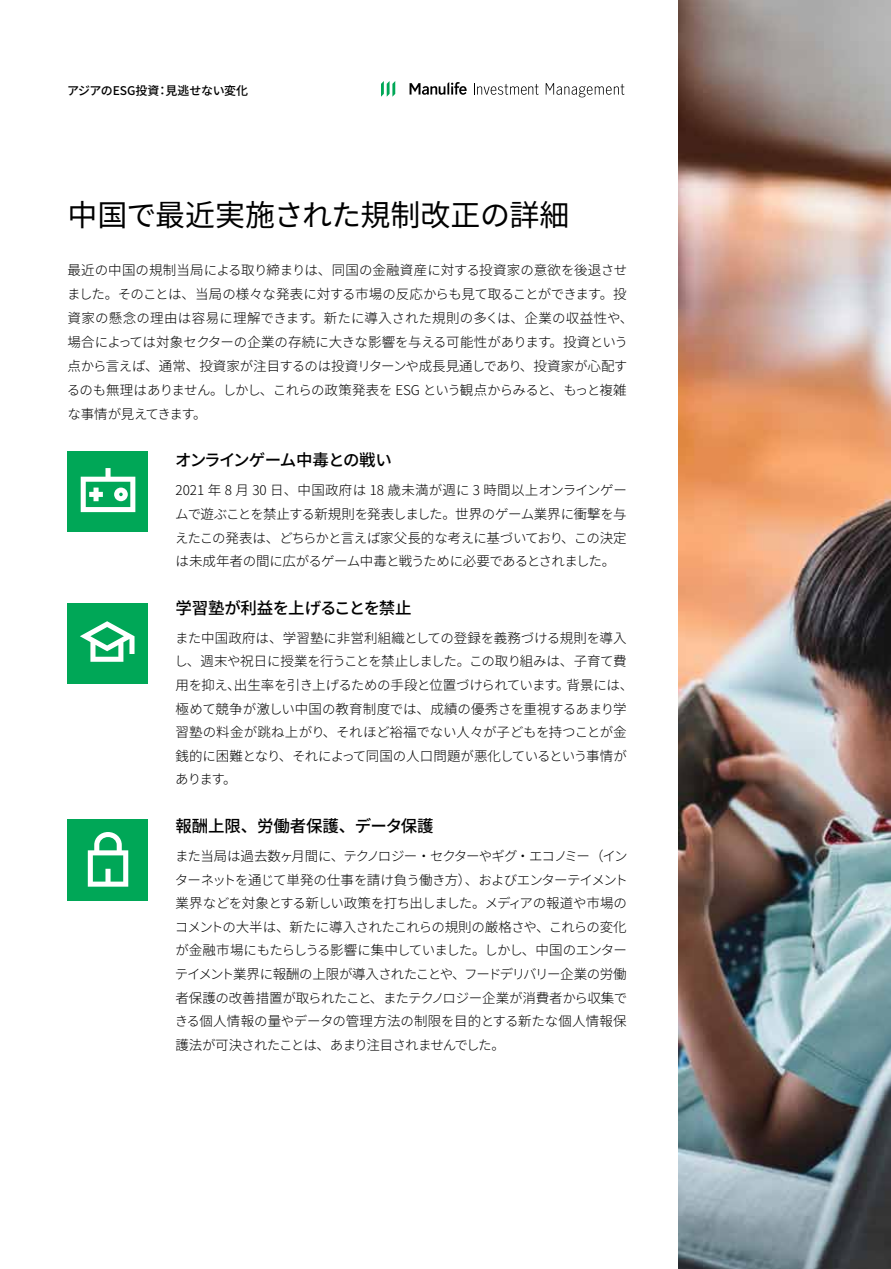
<style>
.page{position:relative;width:891px;height:1269px;background:#fff}
.page>*{position:absolute;margin:0;border:0;box-sizing:border-box;transform-origin:0 0}
.t1{font:30px "Noto Sans CJ Kjp";letter-spacing:-.01em;color:#000}
.t2{font:500 16.5px "Noto Sans CJ Kjp";letter-spacing:-.01em;color:#000}
.t3{font:500 16.5px "Noto Sans CJ Kjp";letter-spacing:-.03em;color:#000}
.t4{font:500 16.5px "Noto Sans CJ Kjp";letter-spacing:-.06em;color:#000}
.t5{font:300 13.5px/23.7px "Noto Sans CJ Kjp";letter-spacing:-.015em;color:#000}
.t6{font:500 12px "Noto Sans CJ Kjp";letter-spacing:-.01em;color:#000}
</style>
<div class="page">
<svg style="left:474px;top:83px;width:65px;height:12px"></svg>
<svg style="left:546px;top:83px;width:78px;height:14px"></svg>
<svg style="left:410px;top:82px;width:57px;height:13px"></svg>
<svg style="left:381px;top:81px;width:14px;height:16px"></svg>
<div style="left:68px;top:603px;width:80px;height:81px;background:#00a757"></div>
<svg style="left:80px;top:621px;width:55px;height:41px"></svg>
<div style="left:68px;top:820px;width:80px;height:81px;background:#00a757"></div>
<svg style="left:88px;top:832px;width:40px;height:55px"></svg>
<div style="left:68px;top:451px;width:80px;height:81px;background:#00a757"></div>
<svg style="left:81px;top:468px;width:54px;height:44px"></svg>
<img style="left:679px;top:0;width:212px;height:1269px">
<p class="t6" style="left:67px;top:84px;width:183px">アジアのESG投資：見逃せない変化</p>
<h1 class="t1" style="left:68px;top:198px;width:504px">中国で最近実施された規制改正の詳細</h1>
<p class="t5" style="left:67px;top:258px;width:568px">最近の中国の規制当局による取り締まりは、同国の金融資産に対する投資家の意欲を後退させました。そのことは、当局の様々な発表に対する市場の反応からも見て取ることができます。投資家の懸念の理由は容易に理解できます。新たに導入された規則の多くは、企業の収益性や、場合によっては対象セクターの企業の存続に大きな影響を与える可能性があります。投資という点から言えば、通常、投資家が注目するのは投資リターンや成長見通しであり、投資家が心配するのも無理はありません。しかし、これらの政策発表を ESG という観点からみると、もっと複雑な事情が見えてきます。</p>
<p class="t4" style="left:175px;top:450px;width:218px">オンラインゲーム中毒との戦い</p>
<p class="t5" style="left:175px;top:479px;width:453px;text-align:justify">2021 年 8 月 30 日、中国政府は 18 歳未満が週に 3 時間以上オンラインゲームで遊ぶことを禁止する新規則を発表しました。世界のゲーム業界に衝撃を与えたこの発表は、どちらかと言えば家父長的な考えに基づいており、この決定は未成年者の間に広がるゲーム中毒と戦うために必要であるとされました。</p>
<p class="t3" style="left:176px;top:599px;width:238px">学習塾が利益を上げることを禁止</p>
<p class="t5" style="left:174px;top:626px;width:460px">また中国政府は、学習塾に非営利組織としての登録を義務づける規則を導入し、週末や祝日に授業を行うことを禁止しました。この取り組みは、子育て費用を抑え、出生率を引き上げるための手段と位置づけられています。背景には、極めて競争が激しい中国の教育制度では、成績の優秀さを重視するあまり学習塾の料金が跳ね上がり、それほど裕福でない人々が子どもを持つことが金銭的に困難となり、それによって同国の人口問題が悪化しているという事情があります。</p>
<p class="t2" style="left:176px;top:817px;width:260px">報酬上限、労働者保護、データ保護</p>
<p class="t5" style="left:175px;top:844px;width:455px;text-align:justify">また当局は過去数ヶ月間に、テクノロジー・セクターやギグ・エコノミー（インターネットを通じて単発の仕事を請け負う働き方）、およびエンターテイメント業界などを対象とする新しい政策を打ち出しました。メディアの報道や市場のコメントの大半は、新たに導入されたこれらの規則の厳格さや、これらの変化が金融市場にもたらしうる影響に集中していました。しかし、中国のエンターテイメント業界に報酬の上限が導入されたことや、フードデリバリー企業の労働者保護の改善措置が取られたこと、またテクノロジー企業が消費者から収集できる個人情報の量やデータの管理方法の制限を目的とする新たな個人情報保護法が可決されたことは、あまり注目されませんでした。</p>
</div>
